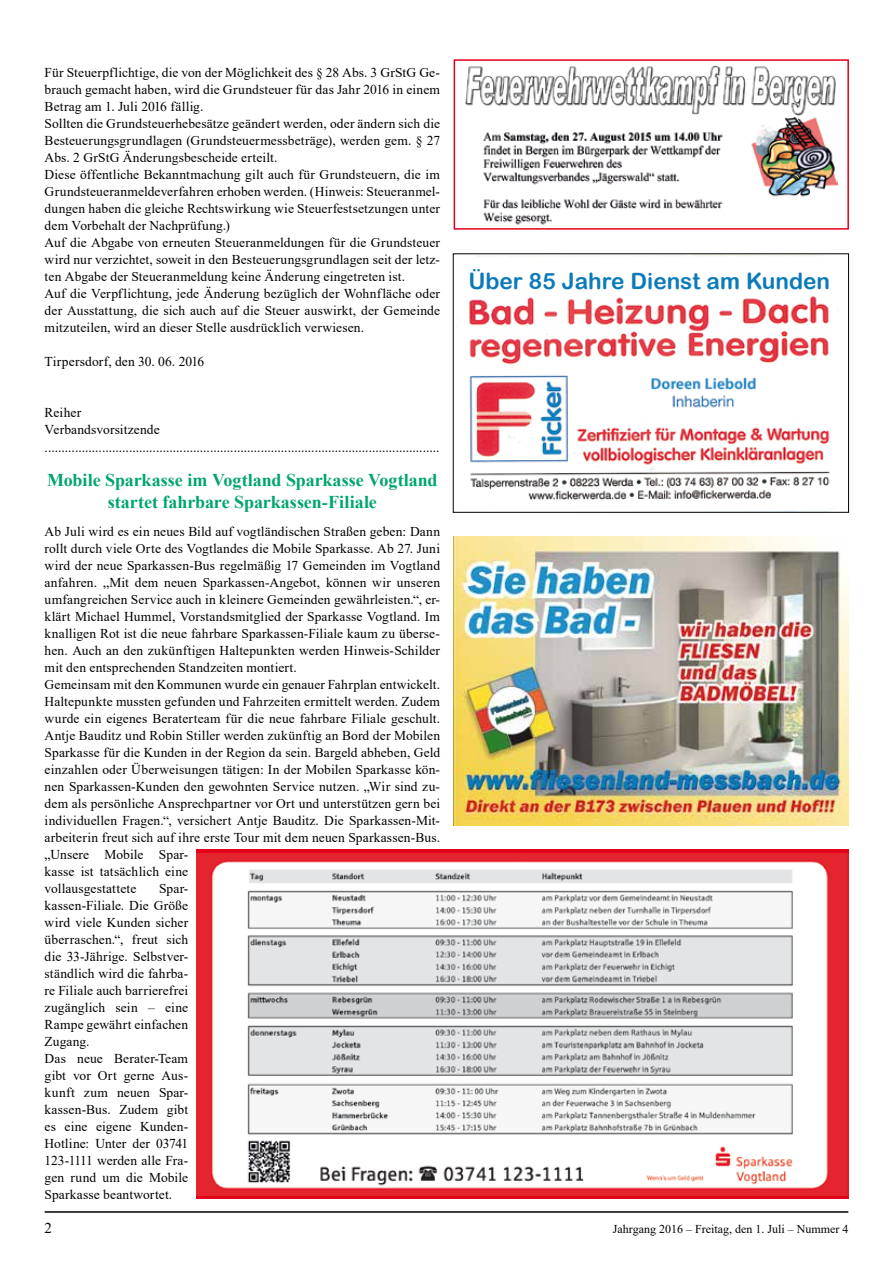
<style>
.page{position:relative;width:893px;height:1263px;background:#fff}
.page>*{position:absolute;margin:0;border:0;box-sizing:border-box;transform-origin:0 0}
.t1{font:22.5px "Arial Rounded MT Bold";color:#0b7abb}
.t2{font:700 18px/21.6px "Times New Roman";letter-spacing:-.005em;color:#00a56c;text-align:center}
.t3{font:15px "Times New Roman";color:#000}
.t4{font:13.5px/17px "Times New Roman";letter-spacing:.01em;color:#000}
.t5{font:12px "Times New Roman";color:#000}
</style>
<div class="page">
<hr style="left:45px;top:1211px;width:803px;height:2px;background:#000">
<img style="left:465px;top:65px;width:373px;height:160px">
<div style="left:454px;top:59px;width:395px;height:171px;border:2px solid #e2001a"></div>
<svg style="left:197px;top:849px;width:652px;height:350px;background:#e2041c"></svg>
<img style="left:197px;top:854px;width:652px;height:342px">
<img style="left:453px;top:536px;width:396px;height:290px">
<img style="left:469px;top:255px;width:370px;height:256px">
<div style="left:453px;top:253px;width:396px;height:260px;border:1px solid #000"></div>
<div style="left:468px;top:267px;width:371px;height:27px;background:#fff"></div>
<p class="t4" style="left:45px;top:63px;width:397px">Für Steuerpflichtige, die von der Möglichkeit des § 28 Abs. 3 GrStG Ge&shy;brauch gemacht haben, wird die Grundsteuer für das Jahr 2016 in einem Betrag am 1. Juli 2016 fällig.<br>Sollten die Grundsteuerhebesätze geändert werden, oder ändern sich die Besteuerungsgrundlagen (Grundsteuermessbeträge), werden gem. § 27<br>Abs. 2 GrStG Änderungsbescheide erteilt.<br>Diese öffentliche Bekanntmachung gilt auch für Grundsteuern, die im Grundsteueranmeldeverfahren erhoben werden. (Hinweis: Steueranmel&shy;dungen haben die gleiche Rechtswirkung wie Steuerfestsetzungen unter dem Vorbehalt der Nachprüfung.)<br>Auf die Abgabe von erneuten Steueranmeldungen für die Grundsteuer wird nur verzichtet, soweit in den Besteuerungsgrundlagen seit der letz&shy;ten Abgabe der Steueranmeldung keine Änderung eingetreten ist.<br>Auf die Verpflichtung, jede Änderung bezüglich der Wohnfläche oder der Ausstattung, die sich auch auf die Steuer auswirkt, der Gemeinde mitzuteilen, wird an dieser Stelle ausdrücklich verwiesen.</p>
<p class="t4" style="left:45px;top:352px;width:161px">Tirpersdorf, den 30. 06. 2016</p>
<p class="t4" style="left:45px;top:403px;width:396px;line-height:17.4px">Reiher<br>Verbandsvorsitzende .....................................................................................................................</p>
<h2 class="t2" style="left:47px;top:469px;width:392px">Mobile Sparkasse im Vogtland Sparkasse Vogtland startet fahrbare Sparkassen-Filiale</h2>
<p class="t4" style="left:45px;top:522px;width:397px">Ab Juli wird es ein neues Bild auf vogtländischen Straßen geben: Dann rollt durch viele Orte des Vogtlandes die Mobile Sparkasse. Ab 27. Juni wird der neue Sparkassen-Bus regelmäßig 17 Gemeinden im Vogtland anfahren. „Mit dem neuen Sparkassen-Angebot, können wir unseren umfangreichen Service auch in kleinere Gemeinden gewährleisten.“, er&shy;klärt Michael Hummel, Vorstandsmitglied der Sparkasse Vogtland. Im knalligen Rot ist die neue fahrbare Sparkassen-Filiale kaum zu überse&shy;hen. Auch an den zukünftigen Haltepunkten werden Hinweis-Schilder mit den entsprechenden Standzeiten montiert.<br>Gemeinsam mit den Kommunen wurde ein genauer Fahrplan entwickelt.<br>Haltepunkte mussten gefunden und Fahrzeiten ermittelt werden. Zudem wurde ein eigenes Beraterteam für die neue fahrbare Filiale geschult.<br>Antje Bauditz und Robin Stiller werden zukünftig an Bord der Mobilen Sparkasse für die Kunden in der Region da sein. Bargeld abheben, Geld einzahlen oder Überweisungen tätigen: In der Mobilen Sparkasse kön&shy;nen Sparkassen-Kunden den gewohnten Service nutzen. „Wir sind zu&shy;dem als persönliche Ansprechpartner vor Ort und unterstützen gern bei individuellen Fragen.“, versichert Antje Bauditz. Die Sparkassen-Mit&shy;arbeiterin freut sich auf ihre erste Tour mit dem neuen Sparkassen-Bus. „Unsere Mobile Spar-<br>kasse ist tatsächlich eine<br>vollausgestattete</p>
<p class="t4" style="left:45px;top:880px;width:145px;text-indent:114px">Spar&shy;kassen-Filiale. Die Größe wird viele Kunden sicher überraschen.“, freut sich die 33-Jährige. Selbstver&shy;ständlich wird die fahrba&shy;re Filiale auch barrierefrei zugänglich sein – eine<br>Rampe gewährt einfachen<br>Zugang.<br>Das neue Berater-Team gibt vor Ort gerne Aus&shy;kunft zum neuen Spar&shy;kassen-Bus. Zudem gibt es eine eigene Kunden-<br>Hotline: Unter der 03741<br>123-1111 werden alle Fra&shy;gen rund um die Mobile<br>Sparkasse beantwortet.</p>
<h1 class="t1" style="left:468px;top:267px;width:363px">Über 85 Jahre Dienst am Kunden</h1>
<p class="t3" style="left:45px;top:1217px;width:9px">2</p>
<p class="t5" style="left:613px;top:1220px;width:237px">Jahrgang 2016 – Freitag, den 1. Juli – Nummer 4</p>
</div>
